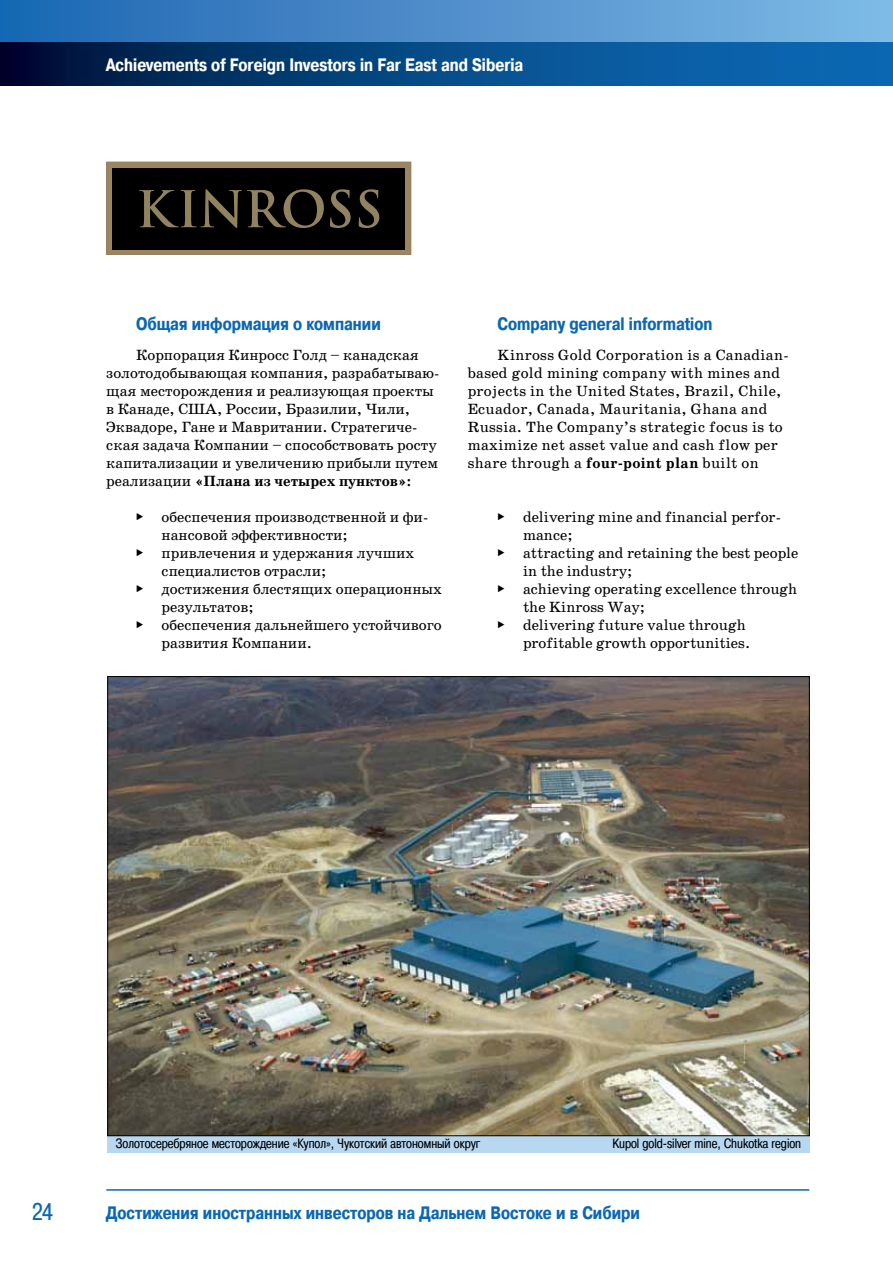
<style>
.page{position:relative;width:893px;height:1263px;background:#fff}
.page>*{position:absolute;margin:0;border:0;box-sizing:border-box;transform-origin:0 0}
.t1{font:24px "Pragmatica Cond C";color:#0b67b2}
.t2{font:700 18px "Pragmatica Cond C";color:#0b67b2}
.t3{font:700 18px "Pragmatica Cond C";color:#fff}
.t4{font:15px/18px "School Book C";color:#000}
.t5{font:15px/18px "School Book C";letter-spacing:.02em;color:#000}
.t6{font:13.5px "Pragmatica Cond C";color:#000}
.s1{font-weight:700}
.s2{font-family:"MS Gothic"}
</style>
<div class="page">
<svg style="left:107px;top:1117px;width:703px;height:36px;background:#a9c4da"></svg>
<img style="left:109px;top:678px;width:699px;height:456px">
<div style="left:107px;top:162px;width:304px;height:92px;background:#9e8460"></div>
<div style="left:106px;top:162px;width:305px;height:93px;border:1px solid #918360"></div>
<div style="left:112px;top:168px;width:293px;height:81px;background:#000"></div>
<svg style="left:139px;top:189px;width:185px;height:39px"></svg>
<svg style="left:330px;top:189px;width:21px;height:39px"></svg>
<svg style="left:359px;top:189px;width:20px;height:39px"></svg>
<svg style="left:0;top:0;width:893px;height:43px;background:#4c8dc9"></svg>
<svg style="left:0;top:43px;width:893px;height:42px;background:#054581"></svg>
<hr style="left:106px;top:1189px;width:703px;height:2px;background:#0b67b2">
<p class="t3" style="left:106px;top:55px;width:419px">Achievements of Foreign Investors in Far East and Siberia</p>
<p class="t2" style="left:136px;top:314px;width:246px">Общая информация о компании</p>
<p class="t4" style="left:106px;top:346px;width:335px;text-indent:30px">Корпорация Кинросс Голд – канадская золотодобывающая компания, разрабатываю&shy;щая месторождения и реализующая проекты в Канаде, США, России, Бразилии, Чили, Эквадоре, Гане и Мавритании. Стратегиче&shy;ская задача Компании – способствовать росту капитализации и увеличению прибыли путем реализации <span class="s1">«Плана из четырех пунктов»:</span></p>
<p class="t4" style="left:136px;top:508px;width:294px"><span class="s2">▶</span>▶ обеспечения производственной и фи-</p>
<p class="t4" style="left:162px;top:526px;width:188px">нансовой эффективности;</p>
<p class="t4" style="left:136px;top:544px;width:280px"><span class="s2">▶</span>▶ привлечения и удержания лучших</p>
<p class="t4" style="left:162px;top:562px;width:166px">специалистов отрасли;</p>
<p class="t4" style="left:136px;top:580px;width:308px"><span class="s2">▶</span>▶ достижения блестящих операционных</p>
<p class="t4" style="left:162px;top:598px;width:94px">результатов;</p>
<p class="t4" style="left:136px;top:616px;width:307px"><span class="s2">▶</span>▶ обеспечения дальнейшего устойчивого</p>
<p class="t4" style="left:162px;top:634px;width:152px">развития Компании.</p>
<p class="t2" style="left:497px;top:314px;width:216px">Company general information</p>
<p class="t5" style="left:468px;top:346px;width:322px;text-indent:30px">Kinross Gold Corporation is a Canadian&shy;based gold mining company with mines and projects in the United States, Brazil, Chile, Ecuador, Canada, Mauritania, Ghana and Russia. The Company’s strategic focus is to maximize net asset value and cash flow per share through a <span class="s1">four-point plan</span> built on</p>
<p class="t4" style="left:497px;top:508px;width:285px"><span class="s2">▶</span>▶ delivering mine and financial perfor-</p>
<p class="t4" style="left:523px;top:526px;width:51px">mance;</p>
<p class="t4" style="left:497px;top:544px;width:302px"><span class="s2">▶</span>▶ attracting and retaining the best people</p>
<p class="t4" style="left:523px;top:562px;width:111px">in the industry;</p>
<p class="t4" style="left:497px;top:580px;width:301px"><span class="s2">▶</span>▶ achieving operating excellence through</p>
<p class="t4" style="left:523px;top:598px;width:124px">the Kinross Way;</p>
<p class="t4" style="left:497px;top:616px;width:250px"><span class="s2">▶</span>▶ delivering future value through</p>
<p class="t4" style="left:523px;top:634px;width:229px">profitable growth opportunities.</p>
<h1 class="t1" style="left:32px;top:1198px;width:22px">24</h1>
<p class="t6" style="left:116px;top:1135px;width:366px">Золотосеребряное месторождение «Купол», Чукотский автономный округ</p>
<p class="t6" style="left:612px;top:1135px;width:190px">Kupol gold-silver mine, Chukotka region</p>
<p class="t2" style="left:106px;top:1203px;width:535px">Достижения иностранных инвесторов на Дальнем Востоке и в Сибири</p>
</div>
